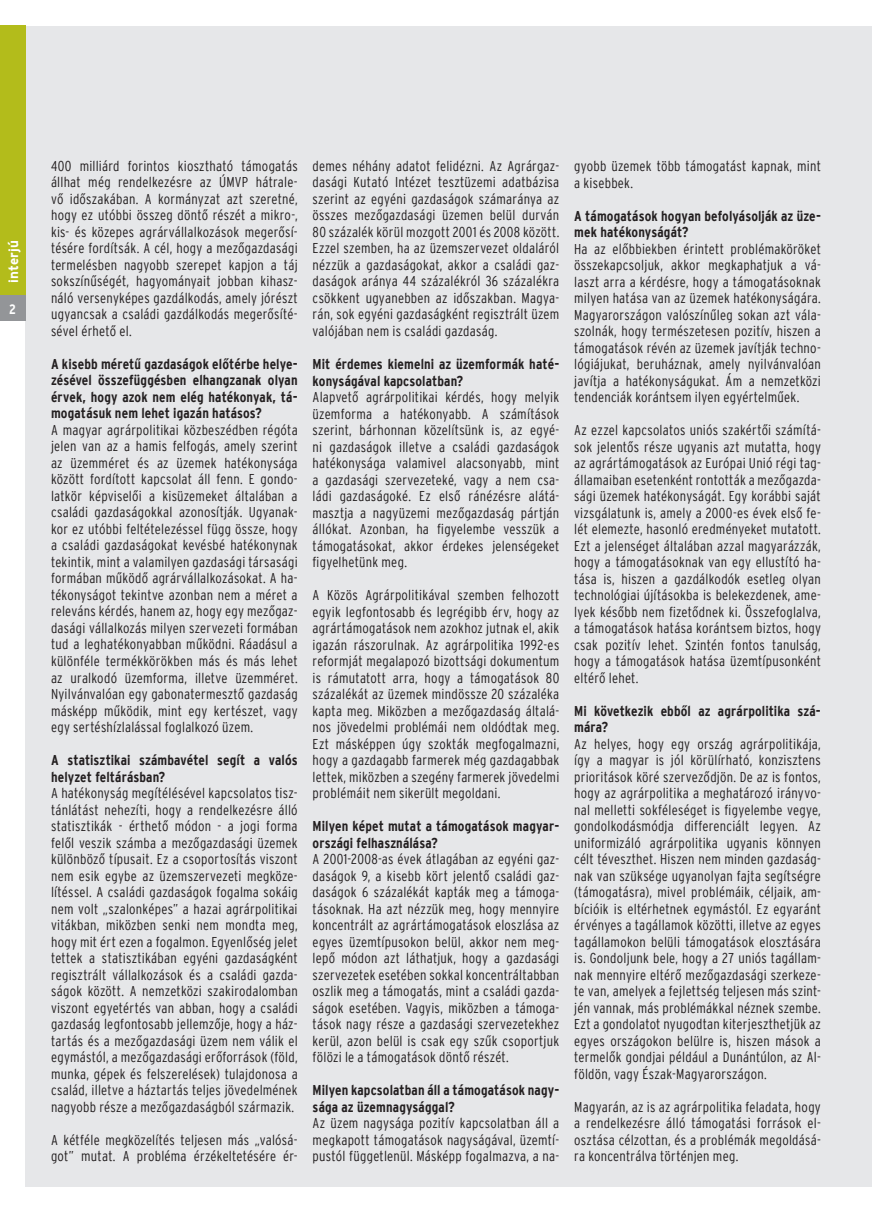
<style>
.page{position:relative;width:872px;height:1212px;background:#fff}
.page>*{position:absolute;margin:0;border:0;box-sizing:border-box;transform-origin:0 0}
.t1{font:14.25px/16.5px "Interstate Light Condensed HU";letter-spacing:.015em;color:#231f20;text-align:justify}
.t2{font:14.25px/16.5px "Interstate Bold Condensed HU";letter-spacing:.005em;color:#231f20}
.t3{font:13.5px "Interstate Bold HU";letter-spacing:.01em;color:#fff}
.t4{font:13.5px "Interstate Bold Condensed HU";color:#fff}
</style>
<div class="page">
<div style="left:26px;top:26px;width:846px;height:1160px;background:#e6e7e9"></div>
<div style="left:0;top:26px;width:26px;height:270px;background:#b3bc1b"></div>
<div style="left:0;top:296px;width:26px;height:25px;background:#939598"></div>
<p class="t3" style="left:6px;top:283px;width:44px;rotate:-90deg">interjú</p>
<p class="t4" style="left:9px;top:301px;width:9px">2</p>
<p class="t1" style="left:51px;top:157px;width:248px">400 milliárd forintos kiosztható támogatás állhat még rendelkezésre az ÚMVP hátrale&shy;vő időszakában. A kormányzat azt szeretné, hogy ez utóbbi összeg döntő részét a mikro-, kis- és közepes agrárvállalkozások megerősí&shy;tésére fordítsák. A cél, hogy a mezőgazdasági termelésben nagyobb szerepet kapjon a táj sokszínűségét, hagyományait jobban kihasz&shy;náló versenyképes gazdálkodás, amely jórészt ugyancsak a családi gazdálkodás megerősíté&shy;sével érhető el.</p>
<p class="t2" style="left:51px;top:356px;width:248px;text-align:justify">A kisebb méretű gazdaságok előtérbe helye&shy;zésével összefüggésben elhangzanak olyan érvek, hogy azok nem elég hatékonyak, tá&shy;mogatásuk nem lehet igazán hatásos?</p>
<p class="t1" style="left:51px;top:421px;width:248px">A magyar agrárpolitikai közbeszédben régóta jelen van az a hamis felfogás, amely szerint az üzemméret és az üzemek hatékonysága között fordított kapcsolat áll fenn. E gondo&shy;latkör képviselői a kisüzemeket általában a családi gazdaságokkal azonosítják. Ugyanak&shy;kor ez utóbbi feltételezéssel függ össze, hogy a családi gazdaságokat kevésbé hatékonynak tekintik, mint a valamilyen gazdasági társasági formában működő agrárvállalkozásokat. A ha&shy;tékonyságot tekintve azonban nem a méret a releváns kérdés, hanem az, hogy egy mezőgaz&shy;dasági vállalkozás milyen szervezeti formában tud a leghatékonyabban működni. Ráadásul a különféle termékkörökben más és más lehet az uralkodó üzemforma, illetve üzemméret.<br>Nyilvánvalóan egy gabonatermesztő gazdaság másképp működik, mint egy kertészet, vagy egy sertéshízlalással foglalkozó üzem.</p>
<p class="t2" style="left:51px;top:752px;width:248px">A statisztikai számbavétel segít a valós helyzet feltárásban?</p>
<p class="t1" style="left:51px;top:785px;width:248px">A hatékonyság megítélésével kapcsolatos tisz&shy;tánlátást nehezíti, hogy a rendelkezésre álló statisztikák - érthető módon - a jogi forma felől veszik számba a mezőgazdasági üzemek különböző típusait. Ez a csoportosítás viszont nem esik egybe az üzemszervezeti megköze&shy;lítéssel. A családi gazdaságok fogalma sokáig nem volt „szalonképes” a hazai agrárpolitikai vitákban, miközben senki nem mondta meg, hogy mit ért ezen a fogalmon. Egyenlőség jelet tettek a statisztikában egyéni gazdaságként regisztrált vállalkozások és a családi gazda&shy;ságok között. A nemzetközi szakirodalomban viszont egyetértés van abban, hogy a családi gazdaság legfontosabb jellemzője, hogy a ház&shy;tartás és a mezőgazdasági üzem nem válik el egymástól, a mezőgazdasági erőforrások (föld, munka, gépek és felszerelések) tulajdonosa a család, illetve a háztartás teljes jövedelmének nagyobb része a mezőgazdaságból származik.</p>
<p class="t1" style="left:51px;top:1131px;width:248px">A kétféle megközelítés teljesen más „valósá&shy;got” mutat. A probléma érzékeltetésére ér-</p>
<p class="t1" style="left:313px;top:158px;width:248px">demes néhány adatot felidézni. Az Agrárgaz&shy;dasági Kutató Intézet tesztüzemi adatbázisa szerint az egyéni gazdaságok számaránya az összes mezőgazdasági üzemen belül durván 80 százalék körül mozgott 2001 és 2008 között.<br>Ezzel szemben, ha az üzemszervezet oldaláról nézzük a gazdaságokat, akkor a családi gaz&shy;daságok aránya 44 százalékról 36 százalékra csökkent ugyanebben az időszakban. Magya&shy;rán, sok egyéni gazdaságként regisztrált üzem valójában nem is családi gazdaság.</p>
<p class="t2" style="left:313px;top:356px;width:248px">Mit érdemes kiemelni az üzemformák haté&shy;konyságával kapcsolatban?</p>
<p class="t1" style="left:313px;top:389px;width:248px">Alapvető agrárpolitikai kérdés, hogy melyik üzemforma a hatékonyabb. A számítások szerint, bárhonnan közelítsünk is, az egyé&shy;ni gazdaságok illetve a családi gazdaságok hatékonysága valamivel alacsonyabb, mint a gazdasági szervezeteké, vagy a nem csa&shy;ládi gazdaságoké. Ez első ránézésre alátá&shy;masztja a nagyüzemi mezőgazdaság pártján állókat. Azonban, ha figyelembe vesszük a támogatásokat, akkor érdekes jelenségeket figyelhetünk meg.</p>
<p class="t1" style="left:313px;top:587px;width:248px">A Közös Agrárpolitikával szemben felhozott egyik legfontosabb és legrégibb érv, hogy az agrártámogatások nem azokhoz jutnak el, akik igazán rászorulnak. Az agrárpolitika 1992-es reformját megalapozó bizottsági dokumentum is rámutatott arra, hogy a támogatások 80 százalékát az üzemek mindössze 20 százaléka kapta meg. Miközben a mezőgazdaság általá&shy;nos jövedelmi problémái nem oldódtak meg.<br>Ezt másképpen úgy szokták megfogalmazni, hogy a gazdagabb farmerek még gazdagabbak lettek, miközben a szegény farmerek jövedelmi problémáit nem sikerült megoldani.</p>
<p class="t2" style="left:313px;top:818px;width:248px">Milyen képet mutat a támogatások magyar&shy;országi felhasználása?</p>
<p class="t1" style="left:313px;top:851px;width:248px">A 2001-2008-as évek átlagában az egyéni gaz&shy;daságok 9, a kisebb kört jelentő családi gaz&shy;daságok 6 százalékát kapták meg a támoga&shy;tásoknak. Ha azt nézzük meg, hogy mennyire koncentrált az agrártámogatások eloszlása az egyes üzemtípusokon belül, akkor nem meg&shy;lepő módon azt láthatjuk, hogy a gazdasági szervezetek esetében sokkal koncentráltabban oszlik meg a támogatás, mint a családi gazda&shy;ságok esetében. Vagyis, miközben a támoga&shy;tások nagy része a gazdasági szervezetekhez kerül, azon belül is csak egy szűk csoportjuk fölözi le a támogatások döntő részét.</p>
<p class="t2" style="left:313px;top:1082px;width:248px">Milyen kapcsolatban áll a támogatások nagy&shy;sága az üzemnagysággal?</p>
<p class="t1" style="left:313px;top:1115px;width:248px">Az üzem nagysága pozitív kapcsolatban áll a megkapott támogatások nagyságával, üzemtí&shy;pustól függetlenül. Másképp fogalmazva, a na-</p>
<p class="t1" style="left:574px;top:158px;width:248px">gyobb üzemek több támogatást kapnak, mint a kisebbek.</p>
<p class="t2" style="left:574px;top:207px;width:248px">A támogatások hogyan befolyásolják az üze&shy;mek hatékonyságát?</p>
<p class="t1" style="left:574px;top:240px;width:248px">Ha az előbbiekben érintett problémaköröket összekapcsoljuk, akkor megkaphatjuk a vá&shy;laszt arra a kérdésre, hogy a támogatásoknak milyen hatása van az üzemek hatékonyságára.<br>Magyarországon valószínűleg sokan azt vála&shy;szolnák, hogy természetesen pozitív, hiszen a támogatások révén az üzemek javítják techno&shy;lógiájukat, beruháznak, amely nyilvánvalóan javítja a hatékonyságukat. Ám a nemzetközi tendenciák korántsem ilyen egyértelműek.</p>
<p class="t1" style="left:574px;top:422px;width:248px">Az ezzel kapcsolatos uniós szakértői számítá&shy;sok jelentős része ugyanis azt mutatta, hogy az agrártámogatások az Európai Unió régi tag&shy;államaiban esetenként rontották a mezőgazda&shy;sági üzemek hatékonyságát. Egy korábbi saját vizsgálatunk is, amely a 2000-es évek első fe&shy;lét elemezte, hasonló eredményeket mutatott.<br>Ezt a jelenséget általában azzal magyarázzák, hogy a támogatásoknak van egy ellustító ha&shy;tása is, hiszen a gazdálkodók esetleg olyan technológiai újításokba is belekezdenek, ame&shy;lyek később nem fizetődnek ki. Összefoglalva, a támogatások hatása korántsem biztos, hogy csak pozitív lehet. Szintén fontos tanulság, hogy a támogatások hatása üzemtípusonként eltérő lehet.</p>
<p class="t2" style="left:574px;top:702px;width:248px">Mi következik ebből az agrárpolitika szá&shy;mára?</p>
<p class="t1" style="left:574px;top:735px;width:248px">Az helyes, hogy egy ország agrárpolitikája, így a magyar is jól körülírható, konzisztens prioritások köré szerveződjön. De az is fontos, hogy az agrárpolitika a meghatározó irányvo&shy;nal melletti sokféleséget is figyelembe vegye, gondolkodásmódja differenciált legyen. Az uniformizáló agrárpolitika ugyanis könnyen célt téveszthet. Hiszen nem minden gazdaság&shy;nak van szüksége ugyanolyan fajta segítségre (támogatásra), mivel problémáik, céljaik, am&shy;bícióik is eltérhetnek egymástól. Ez egyaránt érvényes a tagállamok közötti, illetve az egyes tagállamokon belüli támogatások elosztására is. Gondoljunk bele, hogy a 27 uniós tagállam&shy;nak mennyire eltérő mezőgazdasági szerkeze&shy;te van, amelyek a fejlettség teljesen más szint&shy;jén vannak, más problémákkal néznek szembe.<br>Ezt a gondolatot nyugodtan kiterjeszthetjük az egyes országokon belülre is, hiszen mások a termelők gondjai például a Dunántúlon, az Al&shy;földön, vagy Észak-Magyarországon.</p>
<p class="t1" style="left:574px;top:1098px;width:248px">Magyarán, az is az agrárpolitika feladata, hogy a rendelkezésre álló támogatási források el&shy;osztása célzottan, és a problémák megoldásá&shy;ra koncentrálva történjen meg.</p>
</div>
